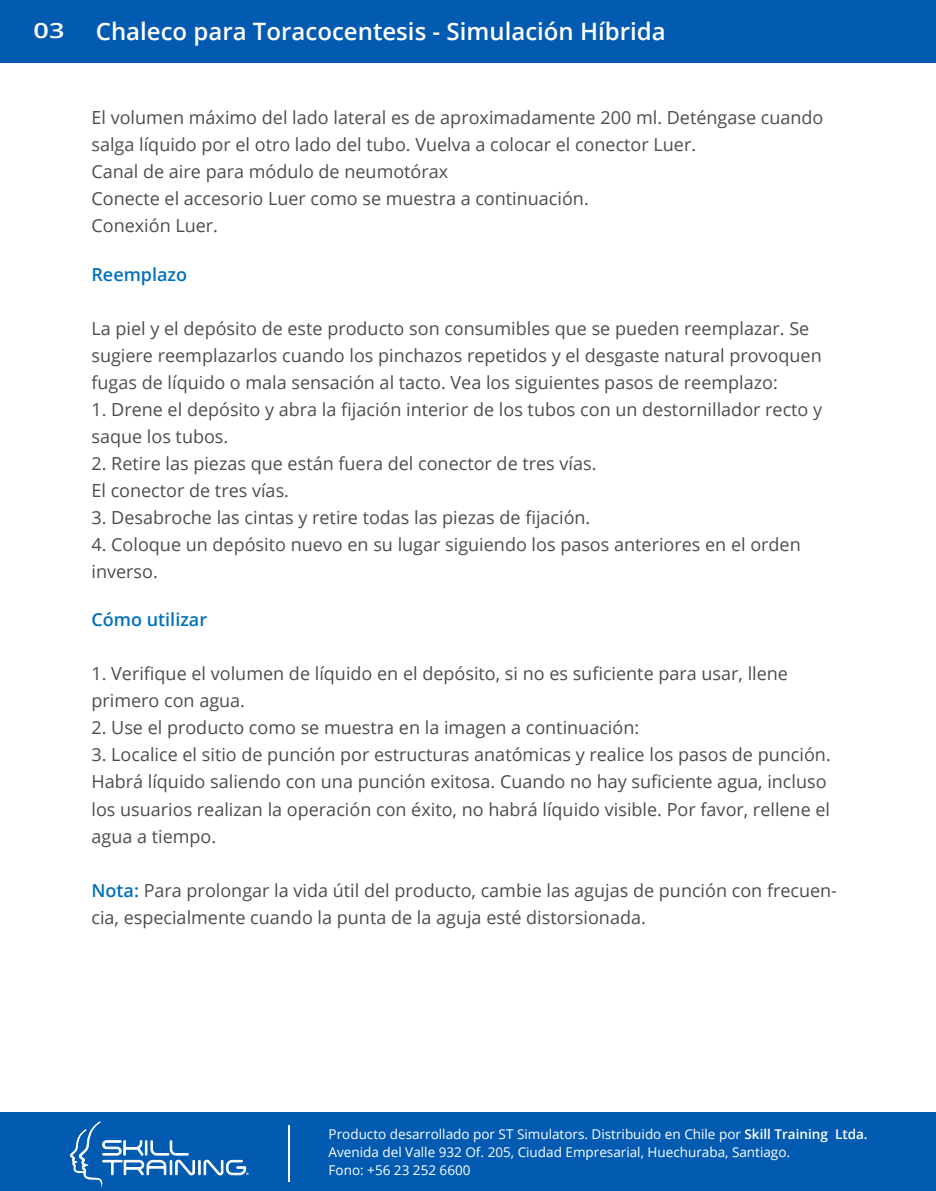
<style>
.page{position:relative;width:936px;height:1191px;background:#fff}
.page>*{position:absolute;margin:0;border:0;box-sizing:border-box;transform-origin:0 0}
.t1{font:600 24px "Open Sans";color:#fff}
.t2{font:600 21.15px "Open Sans";color:#fff;scale:1.28 1}
.t3{font:18px/27px "Open Sans";color:#4d4d4d}
.t4{font:600 18px "Open Sans";color:#0071bc}
.t5{font:13.5px/18px "Open Sans";color:#fff}
.s1{font-weight:600;color:#0071bc}
.s2{font-weight:600}
</style>
<div class="page">
<div style="left:0;top:0;width:935px;height:62px;background:#025bb0"></div>
<div style="left:0;top:1112px;width:935px;height:79px;background:#025bb0"></div>
<svg style="left:70px;top:1121px;width:179px;height:63px"></svg>
<hr style="left:288px;top:1125px;width:2px;height:56px;background:#fff">
<p class="t2" style="left:34px;top:16px;width:26px">03</p>
<h1 class="t1" style="left:96px;top:15px;width:571px">Chaleco para Toracocentesis - Simulación Híbrida</h1>
<p class="t3" style="left:91px;top:104px;width:733px">El volumen máximo del lado lateral es de aproximadamente 200 ml. Deténgase cuando salga líquido por el otro lado del tubo. Vuelva a colocar el conector Luer.<br>Canal de aire para módulo de neumotórax<br>Conecte el accesorio Luer como se muestra a continuación.<br>Conexión Luer.</p>
<p class="t4" style="left:91px;top:262px;width:97px">Reemplazo</p>
<p class="t3" style="left:91px;top:314px;width:731px">La piel y el depósito de este producto son consumibles que se pueden reemplazar. Se sugiere reemplazarlos cuando los pinchazos repetidos y el desgaste natural provoquen fugas de líquido o mala sensación al tacto. Vea los siguientes pasos de reemplazo:</p>
<p class="t3" style="left:91px;top:395px;width:732px">1. Drene el depósito y abra la fijación interior de los tubos con un destornillador recto y saque los tubos.</p>
<p class="t3" style="left:91px;top:449px;width:506px">2. Retire las piezas que están fuera del conector de tres vías.<br>El conector de tres vías.</p>
<p class="t3" style="left:91px;top:503px;width:500px">3. Desabroche las cintas y retire todas las piezas de fijación.</p>
<p class="t3" style="left:91px;top:530px;width:710px">4. Coloque un depósito nuevo en su lugar siguiendo los pasos anteriores en el orden inverso.</p>
<p class="t4" style="left:91px;top:607px;width:117px">Cómo utilizar</p>
<p class="t3" style="left:91px;top:660px;width:698px">1. Verifique el volumen de líquido en el depósito, si no es suficiente para usar, llene primero con agua.</p>
<p class="t3" style="left:91px;top:714px;width:549px">2. Use el producto como se muestra en la imagen a continuación:</p>
<p class="t3" style="left:91px;top:741px;width:740px">3. Localice el sitio de punción por estructuras anatómicas y realice los pasos de punción.<br>Habrá líquido saliendo con una punción exitosa. Cuando no hay suficiente agua, incluso los usuarios realizan la operación con éxito, no habrá líquido visible. Por favor, rellene el agua a tiempo.</p>
<p class="t3" style="left:91px;top:876px;width:747px"><span class="s1">Nota:</span> Para prolongar la vida útil del producto, cambie las agujas de punción con frecuen&shy;cia, especialmente cuando la punta de la aguja esté distorsionada.</p>
<p class="t5" style="left:328px;top:1124px;width:540px">Producto desarrollado por ST Simulators. Distribuido en Chile por <span class="s2">Skill Training Ltda.<br></span>Avenida del Valle 932 Of. 205, Ciudad Empresarial, Huechuraba, Santiago.<br>Fono: +56 23 252 6600</p>
</div>
